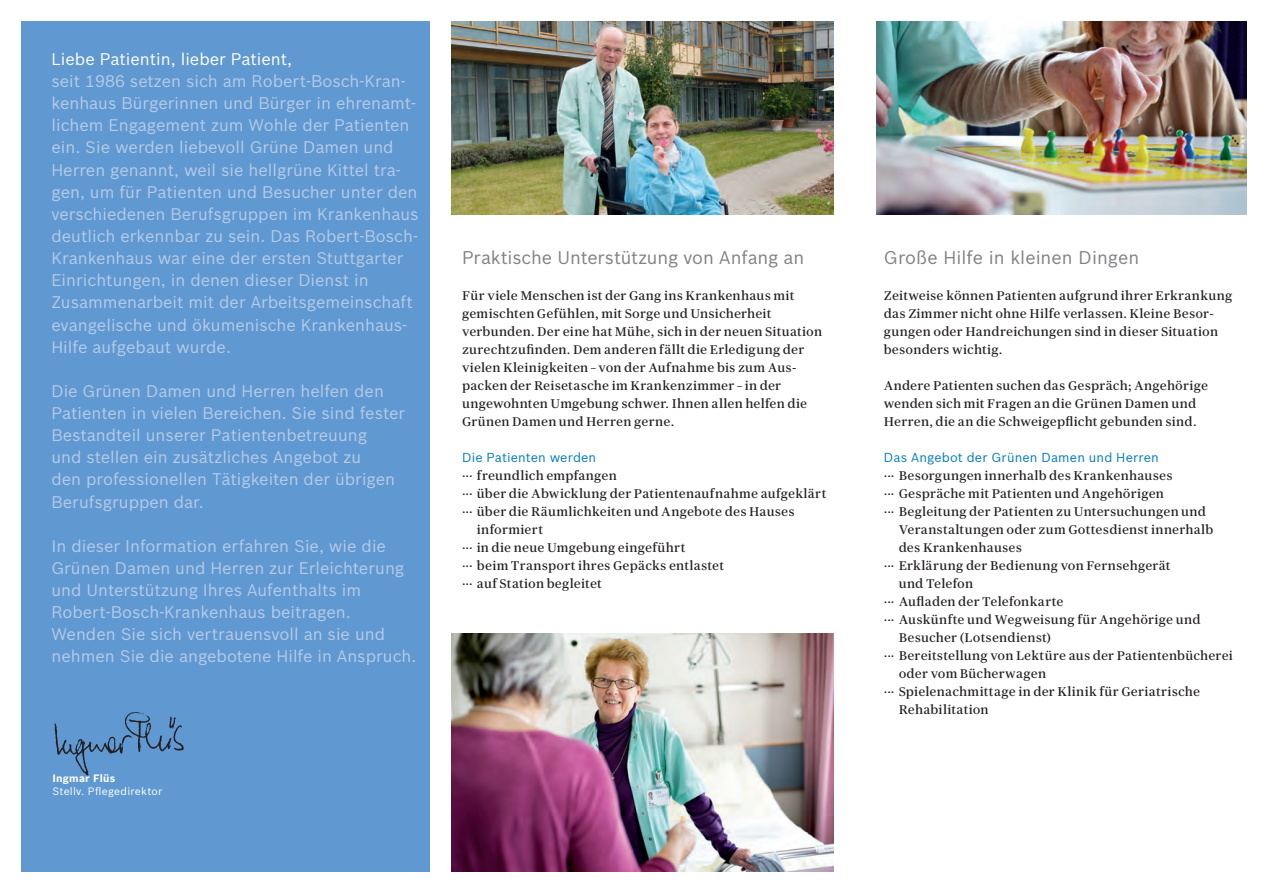
<style>
.page{position:relative;width:1268px;height:893px;background:#fff}
.page>*{position:absolute;margin:0;border:0;box-sizing:border-box;transform-origin:0 0}
.t1{font:18px "Bosch Sans";letter-spacing:-.005em;color:#808285}
.t2{font:16.5px/22.2px "Bosch Sans";color:#b6cbe8}
.t3{font:16.5px "Bosch Sans";color:#fff}
.t4{font:12.75px/18px "Bosch Serif";letter-spacing:.01em;color:#231f20}
.t5{font:12.75px "Bosch Sans";letter-spacing:.015em;color:#007cc2}
.t6{font:12.75px "Bosch Serif";letter-spacing:.03em;color:#231f20}
.t7{font:10.5px "Bosch Sans";letter-spacing:.025em;color:#fff}
.t8{font:700 10.5px "Bosch Sans";letter-spacing:.025em;color:#fff}
</style>
<div class="page">
<div style="left:21px;top:21px;width:408px;height:851px;background:#6098d1"></div>
<img style="left:54px;top:712px;width:130px;height:64px">
<img style="left:451px;top:634px;width:382px;height:237px">
<img style="left:876px;top:21px;width:370px;height:193px">
<img style="left:451px;top:21px;width:382px;height:193px">
<p class="t3" style="left:51px;top:49px;width:242px">Liebe Patientin, lieber Patient,</p>
<p class="t2" style="left:51px;top:70px;width:369px">seit 1986 setzen sich am Robert-Bosch-Kran&shy;kenhaus Bürgerinnen und Bürger in ehrenamt&shy;lichem Engagement zum Wohle der Patienten ein. Sie werden liebevoll Grüne Damen und Herren genannt, weil sie hellgrüne Kittel tra&shy;gen, um für Patienten und Besucher unter den verschiedenen Berufsgruppen im Krankenhaus deutlich erkennbar zu sein. Das Robert-Bosch-Krankenhaus war eine der ersten Stuttgarter Einrichtungen, in denen dieser Dienst in Zusammenarbeit mit der Arbeitsgemeinschaft evangelische und ökumenische Krankenhaus-Hilfe aufgebaut wurde.</p>
<p class="t2" style="left:51px;top:380px;width:355px">Die Grünen Damen und Herren helfen den Patienten in vielen Bereichen. Sie sind fester Bestandteil unserer Patientenbetreuung<br>und stellen ein zusätzliches Angebot zu<br>den professionellen Tätigkeiten der übrigen Berufsgruppen dar.</p>
<p class="t2" style="left:51px;top:535px;width:366px">In dieser Information erfahren Sie, wie die Grünen Damen und Herren zur Erleichterung und Unterstützung Ihres Aufenthalts im Robert-Bosch-Krankenhaus beitragen.<br>Wenden Sie sich vertrauensvoll an sie und nehmen Sie die angebotene Hilfe in Anspruch.</p>
<p class="t8" style="left:52px;top:771px;width:64px">Ingmar Flüs</p>
<p class="t7" style="left:52px;top:785px;width:111px">Stellv. Pflegedirektor</p>
<h1 class="t1" style="left:462px;top:246px;width:343px">Praktische Unterstützung von Anfang an</h1>
<p class="t4" style="left:462px;top:286px;width:361px">Für viele Menschen ist der Gang ins Krankenhaus mit gemischten Gefühlen, mit Sorge und Unsicherheit verbunden. Der eine hat Mühe, sich in der neuen Situation zurechtzufinden. Dem anderen fällt die Erledigung der vielen Kleinigkeiten – von der Aufnahme bis zum Aus&shy;packen der Reisetasche im Krankenzimmer – in der ungewohnten Umgebung schwer. Ihnen allen helfen die Grünen Damen und Herren gerne.</p>
<p class="t5" style="left:462px;top:449px;width:136px">Die Patienten werden</p>
<p class="t4" style="left:462px;top:466px;width:156px">··· freundlich empfangen</p>
<p class="t4" style="left:462px;top:484px;width:366px">··· über die Abwicklung der Patientenaufnahme aufgeklärt</p>
<p class="t4" style="left:462px;top:502px;width:334px">··· über die Räumlichkeiten und Angebote des Hauses</p>
<p class="t6" style="left:477px;top:521px;width:68px">informiert</p>
<p class="t4" style="left:462px;top:538px;width:225px">··· in die neue Umgebung eingeführt</p>
<p class="t4" style="left:462px;top:556px;width:263px">··· beim Transport ihres Gepäcks entlastet</p>
<p class="t4" style="left:462px;top:574px;width:141px">··· auf Station begleitet</p>
<h1 class="t1" style="left:883px;top:246px;width:257px">Große Hilfe in kleinen Dingen</h1>
<p class="t4" style="left:883px;top:286px;width:350px">Zeitweise können Patienten aufgrund ihrer Erkrankung das Zimmer nicht ohne Hilfe verlassen. Kleine Besor&shy;gungen oder Handreichungen sind in dieser Situation besonders wichtig.</p>
<p class="t4" style="left:883px;top:376px;width:326px">Andere Patienten suchen das Gespräch; Angehörige wenden sich mit Fragen an die Grünen Damen und<br>Herren, die an die Schweigepflicht gebunden sind.</p>
<p class="t5" style="left:883px;top:449px;width:277px">Das Angebot der Grünen Damen und Herren</p>
<p class="t4" style="left:883px;top:466px;width:290px">··· Besorgungen innerhalb des Krankenhauses</p>
<p class="t4" style="left:883px;top:484px;width:282px">··· Gespräche mit Patienten und Angehörigen</p>
<p class="t4" style="left:883px;top:502px;width:324px">··· Begleitung der Patienten zu Untersuchungen und</p>
<p class="t4" style="left:898px;top:520px;width:316px">Veranstaltungen oder zum Gottesdienst innerhalb</p>
<p class="t4" style="left:898px;top:538px;width:125px">des Krankenhauses</p>
<p class="t4" style="left:883px;top:556px;width:288px">··· Erklärung der Bedienung von Fernsehgerät</p>
<p class="t4" style="left:898px;top:574px;width:76px">und Telefon</p>
<p class="t4" style="left:883px;top:592px;width:181px">··· Aufladen der Telefonkarte</p>
<p class="t4" style="left:883px;top:610px;width:318px">··· Auskünfte und Wegweisung für Angehörige und</p>
<p class="t4" style="left:898px;top:628px;width:154px">Besucher (Lotsendienst)</p>
<p class="t4" style="left:883px;top:646px;width:350px">··· Bereitstellung von Lektüre aus der Patientenbücherei</p>
<p class="t4" style="left:898px;top:664px;width:149px">oder vom Bücherwagen</p>
<p class="t4" style="left:883px;top:682px;width:318px">··· Spielenachmittage in der Klinik für Geriatrische</p>
<p class="t4" style="left:898px;top:700px;width:91px">Rehabilitation</p>
</div>
